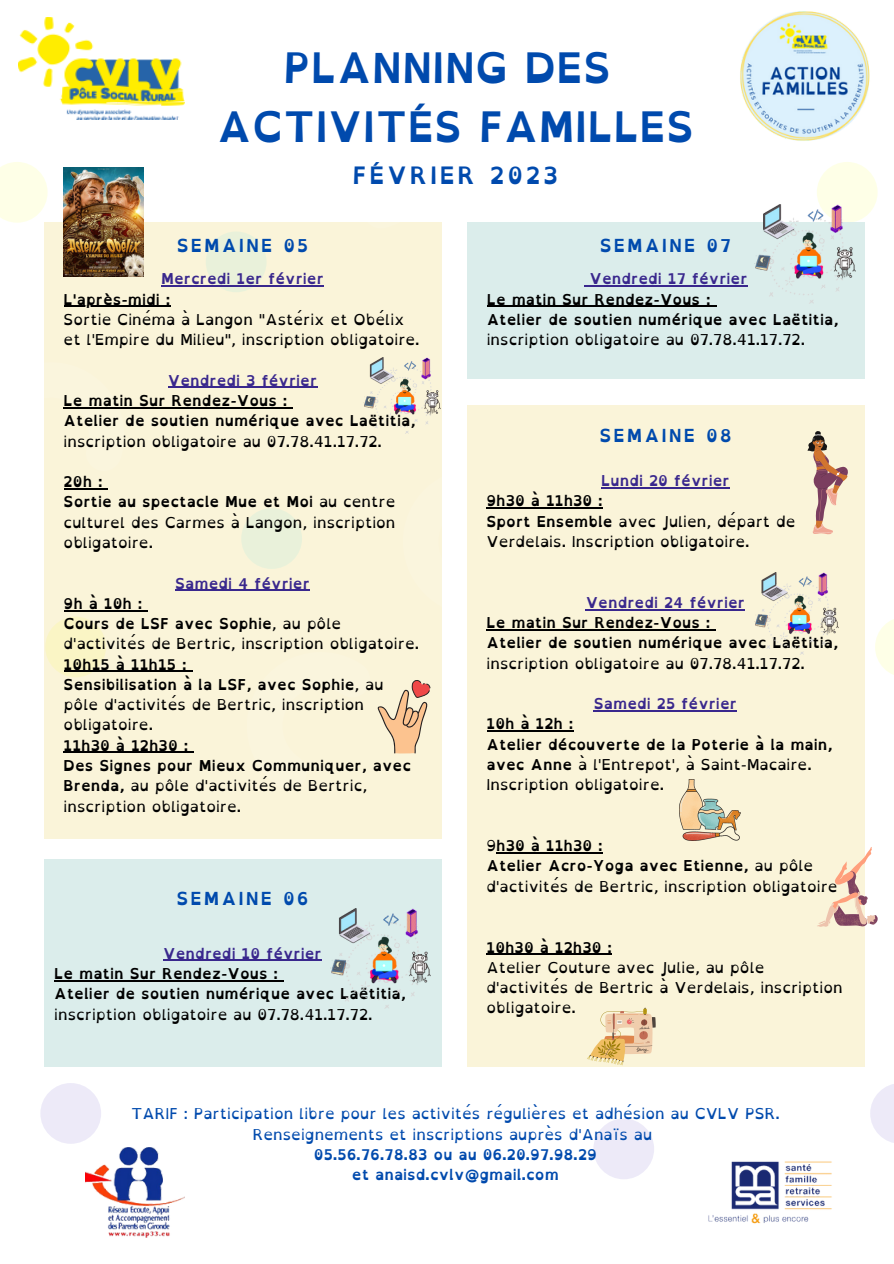
<style>
.page{position:relative;width:894px;height:1264px;background:#fff}
.page>*{position:absolute;margin:0;border:0;box-sizing:border-box;transform-origin:0 0}
.t1{font:700 42px/58.5px "Open Dyslexic";color:#004aad;text-align:center}
.t2{font:700 24px "Open Dyslexic";letter-spacing:.11em;color:#004aad}
.t3{font:700 18px "Open Dyslexic";letter-spacing:.11em;color:#004aad}
.t4{font:15px/20.2px "Open Dyslexic";color:#000}
.t5{font:700 15px/20.2px "Open Dyslexic";color:#000}
.t6{font:700 15px "Open Dyslexic";color:#39278d}
.t7{font:15px/20.2px "Open Dyslexic";color:#004aad;text-align:center}
.t8{font:700 15px/20.2px "Open Dyslexic";color:#004aad;text-align:center}
.s1{font-weight:700}
.s2{font-weight:400}
</style>
<div class="page">
<div style="left:44px;top:222px;width:397px;height:616px;background:#faf4d9"></div>
<div style="left:206px;top:231px;width:60px;height:61px;background:#e9f1da;border-radius:50%"></div>
<div style="left:241px;top:508px;width:61px;height:61px;background:#e9f1da;border-radius:50%"></div>
<div style="left:816px;top:162px;width:61px;height:61px;background:#feffe7;border-radius:50%"></div>
<svg style="left:0;top:162px;width:48px;height:61px"></svg>
<svg style="left:441px;top:457px;width:1px;height:153px"></svg>
<svg style="left:63px;top:407px;width:70px;height:2px"></svg>
<div style="left:593px;top:1118px;width:61px;height:61px;background:#edeaf8;border-radius:50%"></div>
<svg style="left:870px;top:1084px;width:23px;height:59px"></svg>
<div style="left:40px;top:1082px;width:61px;height:61px;background:#edeaf8;border-radius:50%"></div>
<svg style="left:875px;top:620px;width:18px;height:54px"></svg>
<div style="left:45px;top:616px;width:61px;height:61px;background:#faf5c5;border-radius:50%"></div>
<img style="left:19px;top:17px;width:165px;height:103px">
<img style="left:740px;top:11px;width:138px;height:185px">
<div style="left:44px;top:858px;width:397px;height:208px;background:#dbedeb"></div>
<div style="left:467px;top:405px;width:397px;height:661px;background:#faf4d9"></div>
<img style="left:85px;top:1147px;width:99px;height:90px">
<div style="left:467px;top:222px;width:397px;height:156px;background:#dbedeb"></div>
<svg style="left:377px;top:680px;width:53px;height:74px"></svg>
<hr style="left:589px;top:285px;width:158px;height:1px;background:#39278d">
<hr style="left:486px;top:306px;width:224px;height:1px;background:#000">
<svg style="left:563px;top:285px;width:153px;height:22px"></svg>
<hr style="left:601px;top:487px;width:128px;height:1px;background:#39278d">
<hr style="left:486px;top:507px;width:116px;height:1px;background:#000">
<hr style="left:585px;top:609px;width:159px;height:1px;background:#39278d">
<hr style="left:486px;top:629px;width:224px;height:1px;background:#000">
<hr style="left:593px;top:710px;width:143px;height:1px;background:#39278d">
<hr style="left:486px;top:730px;width:87px;height:1px;background:#000">
<hr style="left:496px;top:852px;width:106px;height:1px;background:#000">
<hr style="left:163px;top:959px;width:159px;height:2px;background:#39278d">
<hr style="left:54px;top:980px;width:224px;height:1px;background:#000">
<img style="left:363px;top:357px;width:78px;height:77px">
<img style="left:754px;top:204px;width:100px;height:99px">
<img style="left:330px;top:908px;width:101px;height:100px">
<svg style="left:720px;top:359px;width:145px;height:219px"></svg>
<img style="left:754px;top:572px;width:84px;height:82px">
<svg style="left:486px;top:953px;width:169px;height:112px"></svg>
<img style="left:679px;top:779px;width:61px;height:61px">
<svg style="left:817px;top:846px;width:61px;height:138px"></svg>
<img style="left:708px;top:1161px;width:124px;height:63px">
<img style="left:64px;top:167px;width:80px;height:109px">
<hr style="left:161px;top:285px;width:163px;height:1px;background:#39278d">
<hr style="left:64px;top:306px;width:106px;height:1px;background:#000">
<hr style="left:168px;top:387px;width:149px;height:1px;background:#39278d">
<hr style="left:64px;top:407px;width:213px;height:1px;background:#000">
<svg style="left:277px;top:407px;width:16px;height:1px"></svg>
<hr style="left:64px;top:488px;width:38px;height:1px;background:#000">
<hr style="left:175px;top:589px;width:135px;height:1px;background:#39278d">
<hr style="left:64px;top:610px;width:78px;height:1px;background:#000">
<hr style="left:64px;top:670px;width:122px;height:2px;background:#000">
<svg style="left:186px;top:670px;width:6px;height:2px"></svg>
<hr style="left:64px;top:752px;width:124px;height:1px;background:#000">
<h1 class="t1" style="left:217px;top:38px;width:479px">PLANNING DES<br>ACTIVITÉS FAMILLES</h1>
<h2 class="t2" style="left:352px;top:154px;width:207px">FÉVRIER 2023</h2>
<p class="t3" style="left:177px;top:229px;width:133px">SEMAINE 05</p>
<p class="t6" style="left:161px;top:265px;width:164px">Mercredi 1er février</p>
<p class="t5" style="left:64px;top:289px;width:108px">L'après-midi :</p>
<p class="t4" style="left:64px;top:309px;width:357px">Sortie Cinéma à Langon "Astérix et Obélix et l'Empire du Milieu", inscription obligatoire.</p>
<p class="t6" style="left:168px;top:367px;width:151px">Vendredi 3 février</p>
<p class="t5" style="left:64px;top:390px;width:353px">Le matin Sur Rendez-Vous :<br>Atelier de soutien numérique avec Laëtitia,</p>
<p class="t4" style="left:64px;top:431px;width:320px">inscription obligatoire au 07.78.41.17.72.</p>
<p class="t4" style="left:64px;top:471px;width:333px"><span class="s1">20h :<br>Sortie au spectacle Mue et Moi</span> au centre culturel des Carmes à Langon, inscription obligatoire.</p>
<p class="t6" style="left:175px;top:569px;width:136px">Samedi 4 février</p>
<p class="t4" style="left:64px;top:593px;width:357px"><span class="s1">9h à 10h :<br>Cours de LSF avec Sophie</span>, au pôle d'activités de Bertric, inscription obligatoire.</p>
<p class="t4" style="left:64px;top:654px;width:321px"><span class="s1">10h15 à 11h15 :<br>Sensibilisation à la LSF, avec Sophie</span>, au pôle d'activités de Bertric, inscription obligatoire.</p>
<p class="t5" style="left:64px;top:735px;width:349px">11h30 à 12h30 :<br>Des Signes pour Mieux Communiquer, avec<br>Brenda, <span class="s2">au pôle d'activités de Bertric, inscription obligatoire.</span></p>
<p class="t3" style="left:176px;top:882px;width:134px">SEMAINE 06</p>
<p class="t6" style="left:163px;top:940px;width:160px">Vendredi 10 février</p>
<p class="t5" style="left:54px;top:963px;width:353px">Le matin Sur Rendez-Vous :<br>Atelier de soutien numérique avec Laëtitia,</p>
<p class="t4" style="left:54px;top:1003px;width:320px">inscription obligatoire au 07.78.41.17.72.</p>
<p class="t3" style="left:599px;top:229px;width:133px">SEMAINE 07</p>
<p class="t6" style="left:589px;top:265px;width:159px">Vendredi 17 février</p>
<p class="t5" style="left:486px;top:289px;width:353px">Le matin Sur Rendez-Vous :<br>Atelier de soutien numérique avec Laëtitia,</p>
<p class="t4" style="left:486px;top:329px;width:320px">inscription obligatoire au 07.78.41.17.72.</p>
<p class="t3" style="left:599px;top:419px;width:134px">SEMAINE 08</p>
<p class="t6" style="left:601px;top:467px;width:130px">Lundi 20 février</p>
<p class="t4" style="left:486px;top:490px;width:310px"><span class="s1">9h30 à 11h30 :<br>Sport Ensemble</span> avec Julien, départ de<br>Verdelais. Inscription obligatoire.</p>
<p class="t6" style="left:585px;top:589px;width:161px">Vendredi 24 février</p>
<p class="t5" style="left:486px;top:612px;width:353px">Le matin Sur Rendez-Vous :<br>Atelier de soutien numérique avec Laëtitia,</p>
<p class="t4" style="left:486px;top:653px;width:320px">inscription obligatoire au 07.78.41.17.72.</p>
<p class="t6" style="left:593px;top:690px;width:144px">Samedi 25 février</p>
<p class="t5" style="left:486px;top:713px;width:348px">10h à 12h :<br>Atelier découverte de la Poterie à la main, avec Anne <span class="s2">à l'Entrepot', à Saint-Macaire.<br>Inscription obligatoire.</span></p>
<p class="t4" style="left:486px;top:835px;width:352px">9<span class="s1">h30 à 11h30 :<br>Atelier Acro-Yoga avec Etienne,</span> au pôle d'activités de Bertric, inscription obligatoire</p>
<p class="t5" style="left:486px;top:936px;width:127px">10h30 à 12h30 :</p>
<p class="t4" style="left:486px;top:957px;width:357px">Atelier Couture avec Julie, au pôle d'activités de Bertric à Verdelais, inscription obligatoire.</p>
<p class="t7" style="left:131px;top:1103px;width:650px">TARIF : Participation libre pour les activités régulières et adhésion au CVLV PSR.<br>Renseignements et inscriptions auprès d'Anaïs au</p>
<p class="t8" style="left:314px;top:1143px;width:284px">05.56.76.78.83 ou au 06.20.97.98.29 et anaisd.cvlv@gmail.com</p>
</div>
